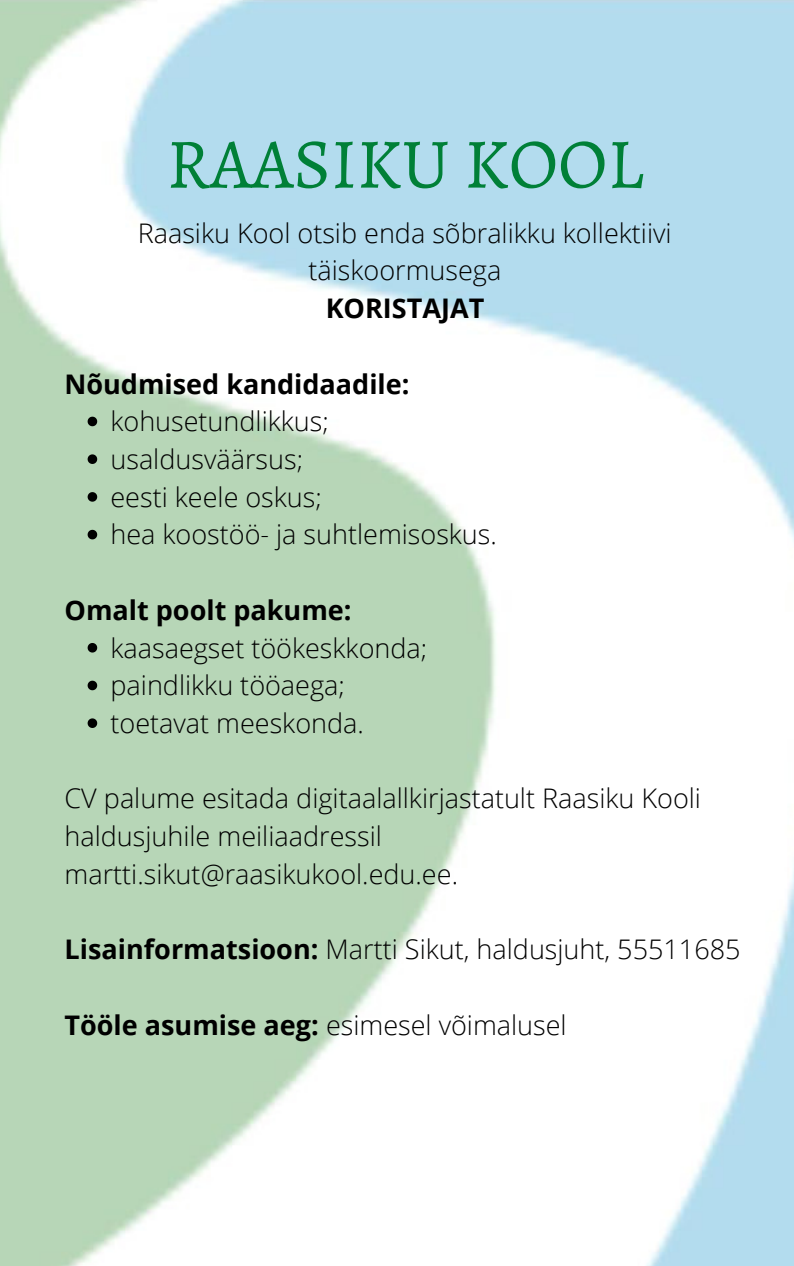
<style>
.page{position:relative;width:794px;height:1266px;background:#fff}
.page>*{position:absolute;margin:0;border:0;box-sizing:border-box;transform-origin:0 0}
.t1{font:71.1px "Alegreya";color:#008037}
.t2{font:300 27px/37.7px "Open Sans";color:#000}
.t3{font:700 27px "Open Sans";color:#000}
.s1{font-weight:700}
</style>
<div class="page">
<img style="left:0;top:0;width:793px;height:1266px">
<svg style="left:88px;top:417px;width:9px;height:9px"></svg>
<svg style="left:88px;top:454px;width:9px;height:10px"></svg>
<svg style="left:88px;top:492px;width:9px;height:10px"></svg>
<svg style="left:88px;top:530px;width:9px;height:9px"></svg>
<svg style="left:88px;top:643px;width:9px;height:9px"></svg>
<svg style="left:88px;top:680px;width:9px;height:10px"></svg>
<svg style="left:88px;top:718px;width:9px;height:10px"></svg>
<h1 class="t1" style="left:167px;top:115px;width:478px">RAASIKU KOOL</h1>
<p class="t2" style="left:138px;top:213px;width:535px;text-align:center">Raasiku Kool otsib enda sõbralikku kollektiivi täiskoormusega</p>
<p class="t3" style="left:325px;top:289px;width:160px">KORISTAJAT</p>
<p class="t3" style="left:64px;top:365px;width:346px">Nõudmised kandidaadile:</p>
<p class="t2" style="left:110px;top:402px;width:387px">kohusetundlikkus; usaldusväärsus;<br>eesti keele oskus;<br>hea koostöö- ja suhtlemisoskus.</p>
<p class="t3" style="left:64px;top:591px;width:288px">Omalt poolt pakume:</p>
<p class="t2" style="left:110px;top:628px;width:318px">kaasaegset töökeskkonda; paindlikku tööaega; toetavat meeskonda.</p>
<p class="t2" style="left:64px;top:779px;width:637px">CV palume esitada digitaalallkirjastatult Raasiku Kooli haldusjuhile meiliaadressil martti.sikut@raasikukool.edu.ee.</p>
<p class="t2" style="left:64px;top:930px;width:677px"><span class="s1">Lisainformatsioon:</span> Martti Sikut, haldusjuht, 55511685</p>
<p class="t2" style="left:64px;top:1005px;width:503px"><span class="s1">Tööle asumise aeg:</span> esimesel võimalusel</p>
</div>
